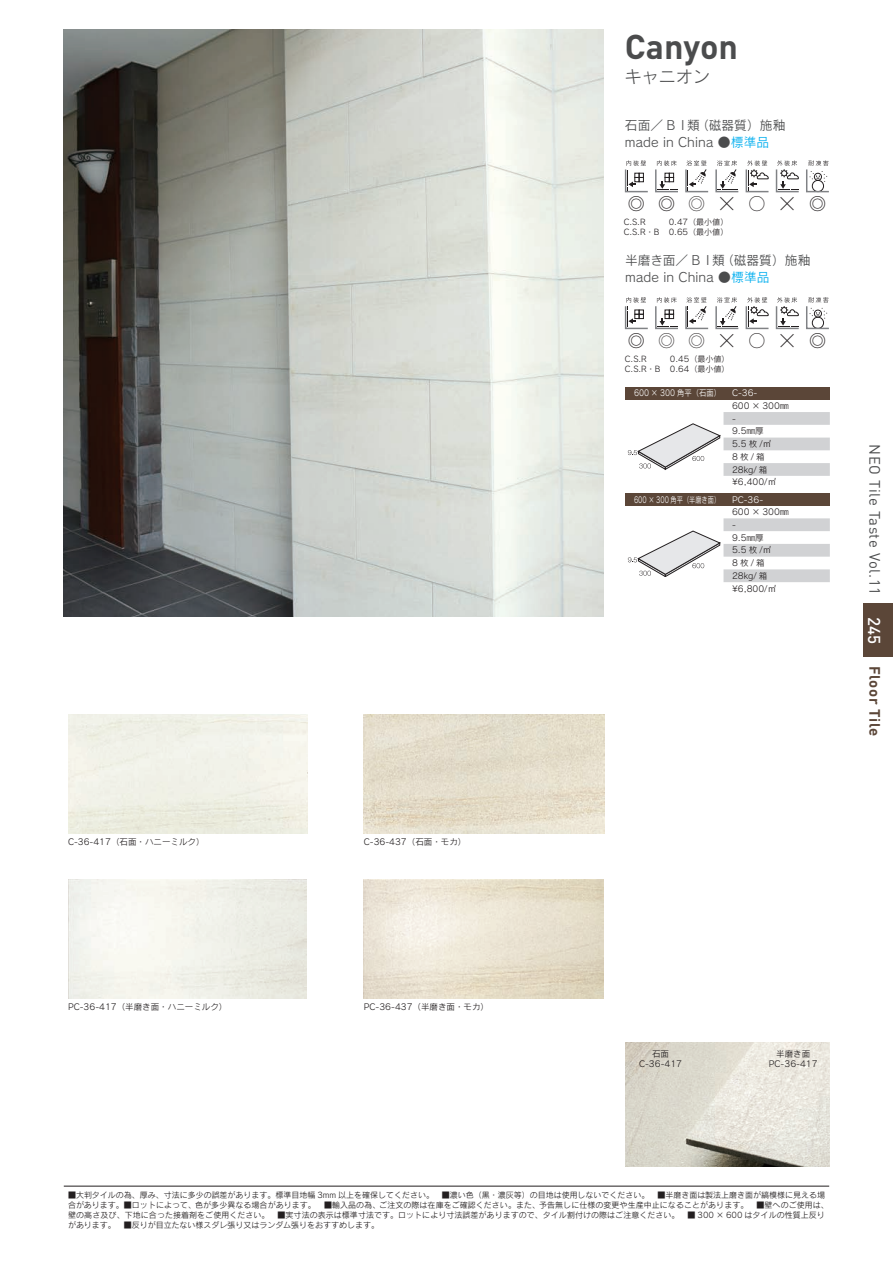
<style>
.page{position:relative;width:893px;height:1263px;background:#fff}
.page>*{position:absolute;margin:0;border:0;box-sizing:border-box;transform-origin:0 0}
.t1{font:700 34.05px "DIN";color:#4b4c4d}
.t2{font:16.95px "Rodin Pro M";color:#231f20}
.t3{font:16.95px "Rodin Pro L";color:#231f20}
.t4{font:16.95px "Rodin Pro M";color:#4b4c4d}
.t5{font:500 16.95px "DIN";color:#fff}
.t6{font:14.85px "DIN";letter-spacing:.04em;color:#4b4c4d}
.t7{font:700 14.85px "DIN";letter-spacing:.04em;color:#5b4638}
.t8{font:12.75px/17px "Rodin Pro M";letter-spacing:.01em;color:#4b4c4d}
.t9{font:8.55px/12.8px "Rodin Pro M";color:#231f20}
.t10{font:8.55px "Rodin Pro M";color:#fff;scale:.73 1}
.t11{font:8.55px "Rodin Pro M";color:#fff;scale:.86 1}
.t12{font:8.55px "Rodin Pro M";color:#fff}
.t13{font:8.1px/10.1px "Rodin Pro M";color:#231f20;text-align:right}
.t14{font:7.95px/10.1px "Rodin Pro M";letter-spacing:.01em;color:#231f20}
.s1{color:#00aeef}
.s2{font-family:"Rodin Pro L"}
.s3{font-family:"Rodin Pro L";font-size:22.05px}
.s4{font-family:"Rodin Pro M"}
.s5{font-size:22.05px}
</style>
<div class="page">
<div style="left:863px;top:604px;width:30px;height:53px;background:#5b4638"></div>
<div style="left:625px;top:387px;width:107px;height:12px;background:#5b4638"></div>
<div style="left:723px;top:387px;width:107px;height:12px;background:#5b4638"></div>
<div style="left:625px;top:493px;width:107px;height:13px;background:#5b4638"></div>
<div style="left:723px;top:493px;width:107px;height:13px;background:#5b4638"></div>
<img style="left:364px;top:714px;width:241px;height:119px">
<img style="left:364px;top:879px;width:239px;height:119px">
<img style="left:625px;top:1043px;width:204px;height:123px">
<svg style="left:628px;top:518px;width:202px;height:64px"></svg>
<svg style="left:628px;top:412px;width:202px;height:64px"></svg>
<img style="left:64px;top:30px;width:540px;height:587px">
<hr style="left:64px;top:1186px;width:765px;height:1px;background:#231f20">
<svg style="left:625px;top:160px;width:204px;height:32px"></svg>
<svg style="left:625px;top:297px;width:204px;height:32px"></svg>
<p class="t9" style="left:68px;top:835px;width:138px">C-36-417（石面・ハニーミルク）</p>
<p class="t9" style="left:364px;top:835px;width:104px">C-36-437（石面・モカ）</p>
<h1 class="t1" style="left:625px;top:24px;width:115px">Canyon</h1>
<h2 class="t4" style="left:625px;top:66px;width:87px">キャニオン</h2>
<h3 class="t8" style="left:625px;top:117px;width:162px">石面／ BⅠ類（磁器質）施釉made in China ●<span class="s1">標準品</span></h3>
<h2 class="t2" style="left:628px;top:192px;width:200px">◎ ◎ <span class="s2">◎</span><span class="s3">×</span><span class="s2">○</span><span class="s3">×</span>◎</h2>
<p class="t13" style="left:624px;top:216px;width:106px">0.47（最小値）<br>C.S.R・B 0.65（最小値）</p>
<p class="t13" style="left:624px;top:216px;width:23px">C.S.R</p>
<h3 class="t8" style="left:625px;top:252px;width:187px">半磨き面／ BⅠ類（磁器質）施釉made in China ●<span class="s1">標準品</span></h3>
<h2 class="t3" style="left:628px;top:329px;width:200px"><span class="s4">◎</span> ◎ ◎<span class="s5">×</span>○<span class="s5">×</span><span class="s4">◎</span></h2>
<p class="t13" style="left:625px;top:353px;width:106px">0.45（最小値）<br>C.S.R・B 0.64（最小値）</p>
<p class="t13" style="left:625px;top:353px;width:23px">C.S.R</p>
<p class="t11" style="left:634px;top:388px;width:103px">600 × 300 角平（石面）</p>
<p class="t12" style="left:732px;top:388px;width:27px">C-36-</p>
<p class="t9" style="left:732px;top:399px;width:58px">600 × 300㎜-<br>9.5㎜厚<br>5.5 枚 /㎡<br>8枚/箱<br>28kg/ 箱¥6,400/㎡</p>
<p class="t10" style="left:634px;top:494px;width:120px">600 × 300 角平（半磨き面）</p>
<p class="t12" style="left:732px;top:494px;width:33px">PC-36-</p>
<p class="t9" style="left:732px;top:505px;width:58px">600 × 300㎜-<br>9.5㎜厚<br>5.5 枚 /㎡<br>8枚/箱<br>28kg/ 箱¥6,800/㎡</p>
<h3 class="t6" style="left:884px;top:444px;width:152px;rotate:90deg">NEO Tile Taste Vol.11</h3>
<h2 class="t5" style="left:885px;top:617px;width:29px;rotate:90deg">245</h2>
<h3 class="t7" style="left:885px;top:666px;width:72px;rotate:90deg">Floor Tile</h3>
<p class="t9" style="left:68px;top:1000px;width:161px">PC-36-417（半磨き面・ハニーミルク）</p>
<p class="t9" style="left:364px;top:1000px;width:127px">PC-36-437（半磨き面・モカ）</p>
<p class="t9" style="left:639px;top:1049px;width:45px;line-height:10.1px;text-align:center">石面<br>C-36-417</p>
<p class="t9" style="left:769px;top:1049px;width:50px;line-height:10.1px;text-align:center">半磨き面<br>PC-36-417</p>
<p class="t14" style="left:68px;top:1189px;width:762px">■大判タイルの為、厚み、寸法に多少の誤差があります。標準目地幅 3mm 以上を確保してください。　■濃い色（黒・濃灰等）の目地は使用しないでください。　■半磨き面は製法上磨き面が縞模様に見える場合があります。■ロットによって、色が多少異なる場合があります。　■輸入品の為、ご注文の際は在庫をご確認ください。また、予告無しに仕様の変更や生産中止になることがあります。　■壁へのご使用は、壁の高さ及び、下地に合った接着剤をご使用ください。　■実寸法の表示は標準寸法です。ロットにより寸法誤差がありますので、タイル割付けの際はご注意ください。　■ 300 × 600 はタイルの性質上反りがあります。　■反りが目立たない様スダレ張り又はランダム張りをおすすめします。</p>
</div>
